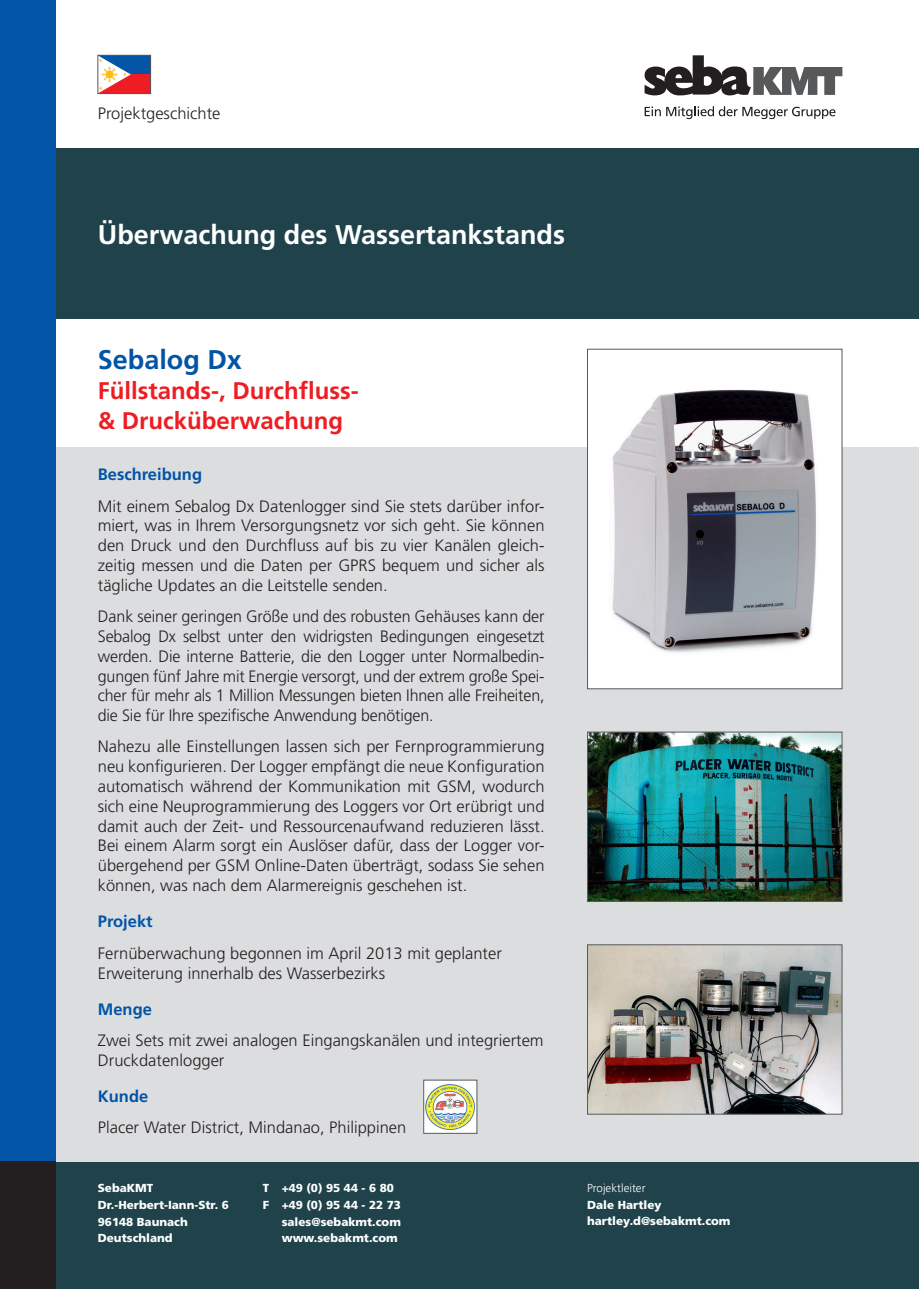
<style>
.page{position:relative;width:919px;height:1289px;background:#fff}
.page>*{position:absolute;margin:0;border:0;box-sizing:border-box;transform-origin:0 0}
.t1{font:700 27px "Frutiger LT Std";color:#fff}
.t2{font:700 27px "Frutiger LT Std";color:#0154a6}
.t3{font:700 24px/30px "Frutiger LT Std";color:#ee1d23}
.t4{font:300 16.5px/19.8px "Frutiger LT Std";color:#231f20;text-align:justify}
.t5{font:700 16.5px "Frutiger LT Std";color:#0154a6}
.t6{font:900 11.55px/16.5px "Frutiger LT Std";color:#fff}
.t7{font:300 11.55px "Frutiger LT Std";color:#fff}
</style>
<div class="page">
<svg style="left:644px;top:55px;width:198px;height:40px"></svg>
<svg style="left:644px;top:106px;width:16px;height:10px"></svg>
<svg style="left:666px;top:106px;width:169px;height:13px"></svg>
<div style="left:55px;top:1161px;width:863px;height:127px;background:#1f424b"></div>
<div style="left:55px;top:446px;width:863px;height:715px;background:#dcdddf"></div>
<div style="left:55px;top:149px;width:863px;height:170px;background:#1f424b"></div>
<div style="left:0;top:0;width:55px;height:1161px;background:#0154a6"></div>
<div style="left:0;top:1161px;width:55px;height:127px;background:#231f20"></div>
<div style="left:98px;top:55px;width:53px;height:39px;background:#0154a6"></div>
<div style="left:98px;top:74px;width:53px;height:20px;background:#ee1d23"></div>
<svg style="left:99px;top:57px;width:32px;height:35px"></svg>
<div style="left:97px;top:55px;width:54px;height:39px;border:1px solid #57585a"></div>
<img style="left:589px;top:733px;width:251px;height:166px">
<div style="left:587px;top:731px;width:255px;height:170px;border:1px solid #57585a"></div>
<img style="left:589px;top:946px;width:251px;height:166px">
<div style="left:587px;top:944px;width:255px;height:170px;border:1px solid #57585a"></div>
<img style="left:425px;top:1081px;width:50px;height:50px">
<img style="left:589px;top:389px;width:251px;height:298px">
<div style="left:587px;top:349px;width:255px;height:340px;border:1px solid #57585a"></div>
<p class="t4" style="left:98px;top:104px;width:124px">Projektgeschichte</p>
<p class="t1" style="left:98px;top:219px;width:469px">Überwachung des Wassertankstands</p>
<p class="t2" style="left:98px;top:344px;width:146px">Sebalog Dx</p>
<p class="t3" style="left:98px;top:376px;width:262px">Füllstands-, Durchfluss-&amp; Drucküberwachung</p>
<p class="t5" style="left:98px;top:465px;width:106px">Beschreibung</p>
<p class="t4" style="left:98px;top:496px;width:448px">Mit einem Sebalog Dx Datenlogger sind Sie stets darüber infor&shy;miert, was in Ihrem Versorgungsnetz vor sich geht. Sie können den Druck und den Durchfluss auf bis zu vier Kanälen gleich&shy;zeitig messen und die Daten per GPRS bequem und sicher als tägliche Updates an die Leitstelle senden.</p>
<p class="t4" style="left:98px;top:606px;width:448px">Dank seiner geringen Größe und des robusten Gehäuses kann der Sebalog Dx selbst unter den widrigsten Bedingungen eingesetzt werden. Die interne Batterie, die den Logger unter Normalbedin&shy;gungen fünf Jahre mit Energie versorgt, und der extrem große Spei&shy;cher für mehr als 1 Million Messungen bieten Ihnen alle Freiheiten, die Sie für Ihre spezifische Anwendung benötigen.</p>
<p class="t4" style="left:98px;top:737px;width:448px">Nahezu alle Einstellungen lassen sich per Fernprogrammierung neu konfigurieren. Der Logger empfängt die neue Konfiguration automatisch während der Kommunikation mit GSM, wodurch sich eine Neuprogrammierung des Loggers vor Ort erübrigt und damit auch der Zeit- und Ressourcenaufwand reduzieren lässt.<br>Bei einem Alarm sorgt ein Auslöser dafür, dass der Logger vor&shy;übergehend per GSM Online-Daten überträgt, sodass Sie sehen können, was nach dem Alarmereignis geschehen ist.</p>
<p class="t5" style="left:98px;top:912px;width:56px">Projekt</p>
<p class="t4" style="left:98px;top:943px;width:405px">Fernüberwachung begonnen im April 2013 mit geplanter<br>Erweiterung innerhalb des Wasserbezirks</p>
<p class="t5" style="left:98px;top:999px;width:56px">Menge</p>
<p class="t4" style="left:98px;top:1030px;width:447px">Zwei Sets mit zwei analogen Eingangskanälen und integriertem<br>Druckdatenlogger</p>
<p class="t5" style="left:98px;top:1086px;width:52px">Kunde</p>
<p class="t4" style="left:98px;top:1117px;width:310px">Placer Water District, Mindanao, Philippinen</p>
<p class="t6" style="left:98px;top:1179px;width:57px">SebaKMT</p>
<p class="t6" style="left:98px;top:1196px;width:132px">Dr.-Herbert-Iann-Str. 6</p>
<p class="t6" style="left:98px;top:1213px;width:91px">96148 Baunach</p>
<p class="t6" style="left:98px;top:1229px;width:76px">Deutschland</p>
<p class="t6" style="left:263px;top:1179px;width:132px">T +49 (0) 95 44 - 6 80</p>
<p class="t6" style="left:263px;top:1196px;width:140px">F +49 (0) 95 44 - 22 73</p>
<p class="t6" style="left:282px;top:1213px;width:121px">sales@sebakmt.com</p>
<p class="t6" style="left:282px;top:1229px;width:118px">www.sebakmt.com</p>
<p class="t7" style="left:587px;top:1181px;width:60px">Projektleiter</p>
<p class="t6" style="left:587px;top:1196px;width:145px">Dale Hartley hartley.d@sebakmt.com</p>
</div>
